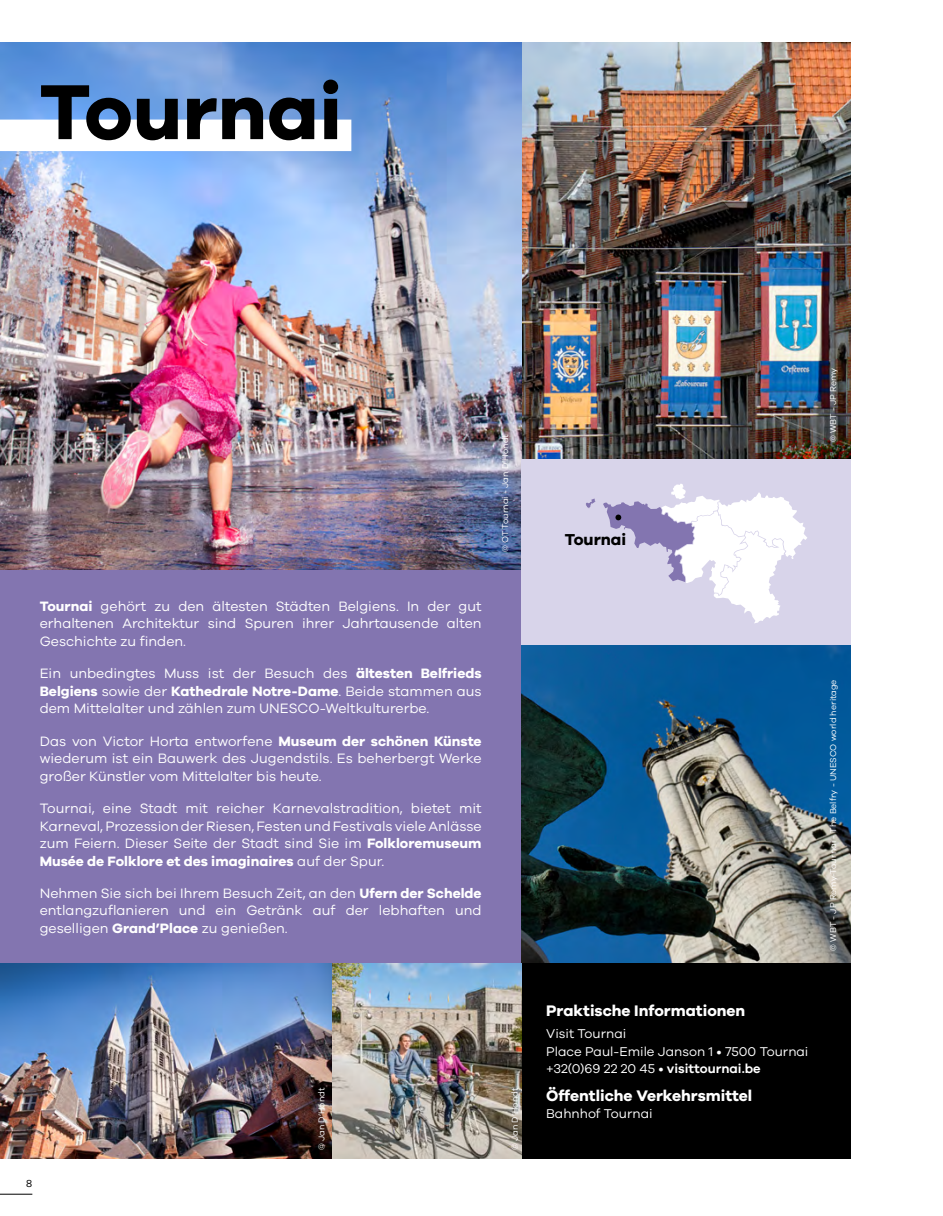
<style>
.page{position:relative;width:943px;height:1216px;background:#fff}
.page>*{position:absolute;margin:0;border:0;box-sizing:border-box;transform-origin:0 0}
.t1{font:700 80.33px "Galano Grotesque";color:#000}
.t2{font:700 16.28px "Galano Grotesque";color:#000}
.t3{font:700 15.75px "Galano Grotesque";color:#fff}
.t4{font:14px/17.5px "Galano Grotesque";color:#fff;text-align:justify}
.t5{font:13.12px/17.5px "Galano Grotesque";color:#fff}
.t6{font:10.5px "Galano Grotesque";color:#000}
.t7{font:8.75px "Galano Grotesque";color:#fff}
.s1{font-weight:700}
.s2{font-weight:600}
</style>
<div class="page">
<div style="left:521px;top:962px;width:329px;height:196px;background:#000"></div>
<img style="left:521px;top:42px;width:329px;height:417px">
<img style="left:0;top:42px;width:521px;height:528px">
<img style="left:331px;top:962px;width:190px;height:196px">
<img style="left:0;top:962px;width:331px;height:196px">
<div style="left:0;top:120px;width:351px;height:31px;background:#fff"></div>
<div style="left:0;top:570px;width:521px;height:392px;background:#8375b0"></div>
<div style="left:521px;top:459px;width:329px;height:186px;background:#d8d4ea"></div>
<svg style="left:586px;top:498px;width:9px;height:10px"></svg>
<svg style="left:603px;top:484px;width:204px;height:139px"></svg>
<img style="left:521px;top:645px;width:329px;height:317px">
<hr style="left:0;top:1193px;width:32px;height:1px;background:#000">
<h1 class="t1" style="left:39px;top:62px;width:304px">Tournai</h1>
<p class="t4" style="left:40px;top:597px;width:443px"><span class="s1">Tournai</span> gehört zu den ältesten Städten Belgiens. In der gut erhaltenen Architektur sind Spuren ihrer Jahrtausende alten Geschichte zu finden.</p>
<p class="t4" style="left:40px;top:664px;width:443px">Ein unbedingtes Muss ist der Besuch des <span class="s1">ältesten Belfrieds Belgiens</span> sowie der <span class="s1">Kathedrale Notre-Dame</span>. Beide stammen aus dem Mittelalter und zählen zum UNESCO-Weltkulturerbe.</p>
<p class="t4" style="left:40px;top:731px;width:443px">Das von Victor Horta entworfene <span class="s1">Museum der schönen Künste </span>wiederum ist ein Bauwerk des Jugendstils. Es beherbergt Werke großer Künstler vom Mittelalter bis heute.</p>
<p class="t4" style="left:40px;top:799px;width:443px">Tournai, eine Stadt mit reicher Karnevalstradition, bietet mit Karneval, Prozession der Riesen, Festen und Festivals viele Anlässe zum Feiern. Dieser Seite der Stadt sind Sie im <span class="s1">Folkloremuseum Musée de Folklore et des imaginaires</span> auf der Spur.</p>
<p class="t4" style="left:40px;top:884px;width:443px">Nehmen Sie sich bei Ihrem Besuch Zeit, an den <span class="s1">Ufern der Schelde </span>entlangzuflanieren und ein Getränk auf der lebhaften und geselligen <span class="s1">Grand’Place</span> zu genießen.</p>
<p class="t7" style="left:500px;top:552px;width:119px;rotate:-90deg">© OT Tournai - Jan D’Hondt</p>
<p class="t6" style="left:26px;top:1177px;width:8px">8</p>
<p class="t7" style="left:316px;top:1150px;width:64px;rotate:-90deg">© Jan D’Hondt</p>
<p class="t7" style="left:509px;top:1150px;width:64px;rotate:-90deg">© Jan D’Hondt</p>
<p class="t2" style="left:564px;top:529px;width:63px">Tournai</p>
<p class="t7" style="left:827px;top:442px;width:75px;rotate:-90deg">© WBT - JP Remy</p>
<p class="t3" style="left:546px;top:1000px;width:201px">Praktische Informationen</p>
<p class="t5" style="left:546px;top:1024px;width:264px">Visit Tournai<br>Place Paul-Emile Janson 1 • 7500 Tournai +32(0)69 22 20 45 • <span class="s2">visittournai.be</span></p>
<p class="t3" style="left:546px;top:1085px;width:208px">Öffentliche Verkehrsmittel</p>
<p class="t5" style="left:546px;top:1104px;width:108px">Bahnhof Tournai</p>
<p class="t7" style="left:827px;top:950px;width:272px;rotate:-90deg">© WBT - JP Remy-Tournai - The Belfry - UNESCO world heritage</p>
</div>
